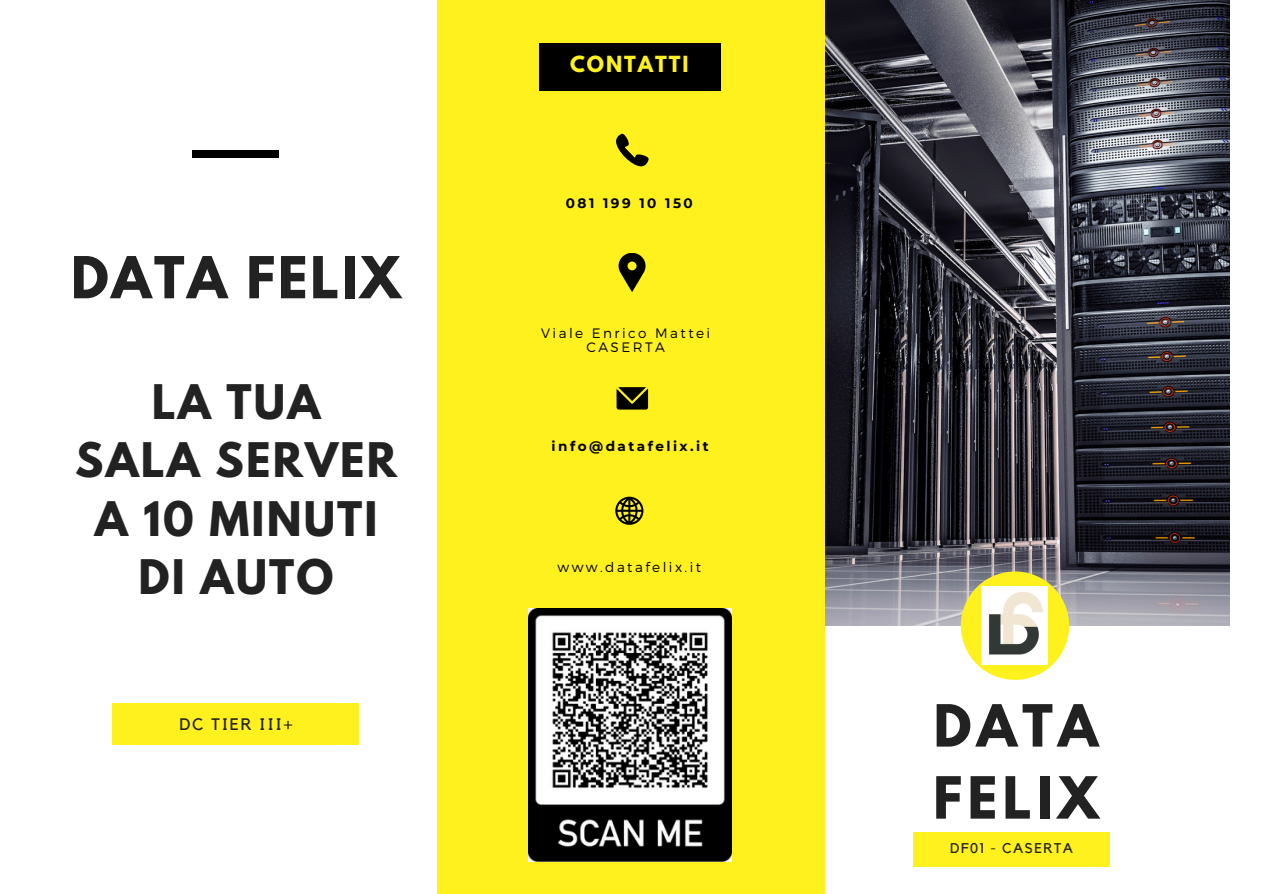
<style>
.page{position:relative;width:1263px;height:894px;background:#fff}
.page>*{position:absolute;margin:0;border:0;box-sizing:border-box;transform-origin:0 0}
.t1{font:700 51.45px/72px "League Spartan";letter-spacing:.1em;color:#222}
.t2{font:700 51.15px "League Spartan";letter-spacing:.05em;color:#222}
.t3{font:700 42.15px/58.5px "League Spartan";letter-spacing:.05em;color:#222;text-align:center}
.t4{font:700 19.65px "League Spartan";letter-spacing:.1em;color:#fff11e}
.t5{font:16.65px "Kollektif";letter-spacing:.1em;color:#222}
.t6{font:14.1px "Kollektif";letter-spacing:.1em;color:#222}
.t7{font:300 13.65px/14.2px "Montserrat";letter-spacing:.18em;color:#000;text-align:center}
.t8{font:700 13.65px "Montserrat";letter-spacing:.18em;color:#000}
</style>
<div class="page">
<img style="left:825px;top:0;width:404px;height:625px">
<div style="left:913px;top:832px;width:197px;height:34px;background:#fff11e"></div>
<div style="left:438px;top:0;width:387px;height:893px;background:#fff11e"></div>
<svg style="left:961px;top:571px;width:108px;height:108px"></svg>
<div style="left:540px;top:43px;width:181px;height:48px;background:#000"></div>
<svg style="left:616px;top:134px;width:33px;height:32px"></svg>
<svg style="left:617px;top:387px;width:31px;height:22px"></svg>
<svg style="left:619px;top:253px;width:27px;height:39px"></svg>
<svg style="left:615px;top:496px;width:28px;height:28px"></svg>
<div style="left:113px;top:703px;width:246px;height:40px;background:#fff11e"></div>
<div style="left:192px;top:150px;width:87px;height:8px;background:#000"></div>
<img style="left:528px;top:608px;width:204px;height:253px">
<img style="left:981px;top:586px;width:67px;height:78px">
<h2 class="t2" style="left:71px;top:252px;width:331px">DATA FELIX</h2>
<h3 class="t3" style="left:75px;top:378px;width:323px">LA TUA<br>SALA SERVER<br>A 10 MINUTI<br>DI AUTO</h3>
<p class="t5" style="left:179px;top:716px;width:115px">DC TIER III+</p>
<h3 class="t4" style="left:570px;top:54px;width:120px">CONTATTI</h3>
<p class="t8" style="left:566px;top:194px;width:128px">081 199 10 150</p>
<p class="t7" style="left:541px;top:325px;width:171px">Viale Enrico Mattei<br>CASERTA</p>
<p class="t8" style="left:552px;top:437px;width:158px">info@datafelix.it</p>
<p class="t7" style="left:557px;top:558px;width:145px">www.datafelix.it</p>
<h1 class="t1" style="left:933px;top:696px;width:167px">DATA<br>FELIX</h1>
<p class="t6" style="left:950px;top:841px;width:124px">DF01 - CASERTA</p>
</div>
